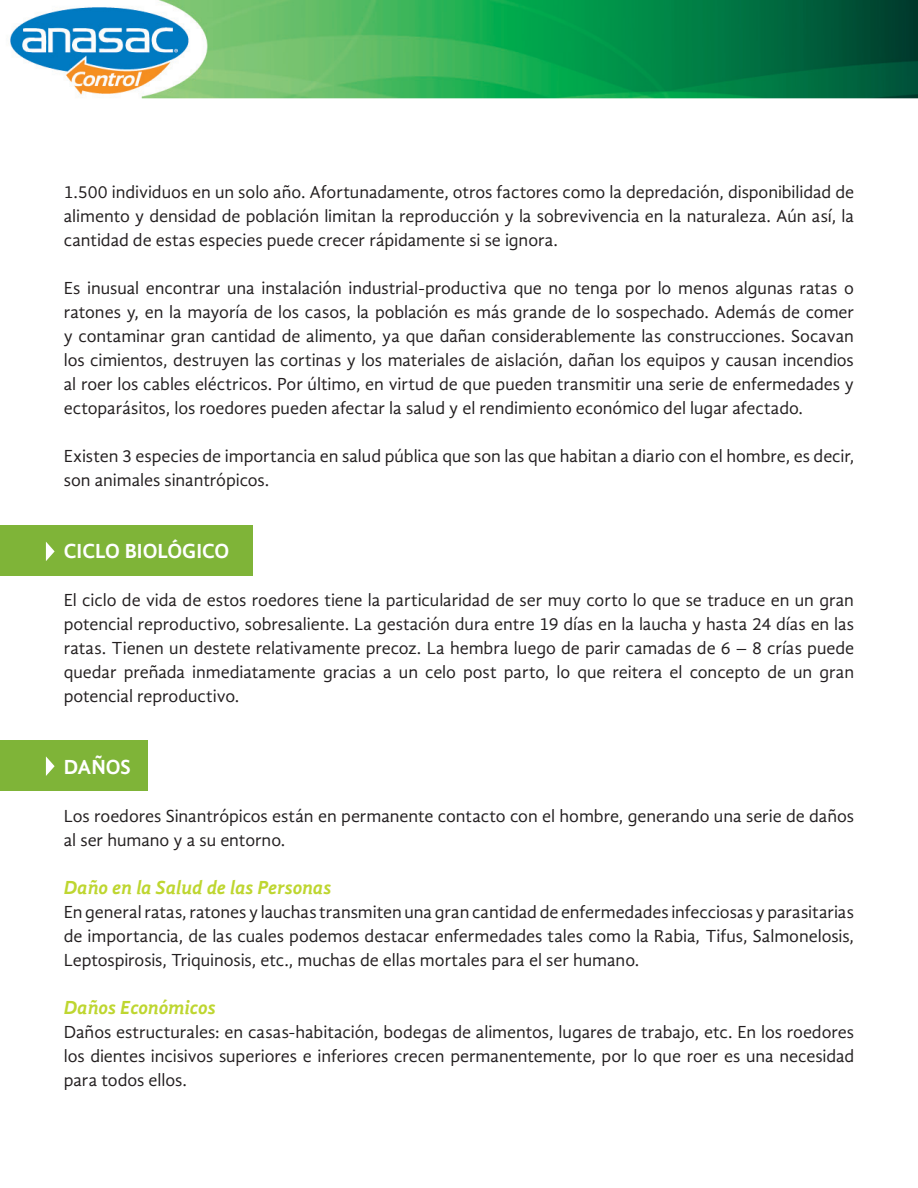
<style>
.page{position:relative;width:918px;height:1188px;background:#fff}
.page>*{position:absolute;margin:0;border:0;box-sizing:border-box;transform-origin:0 0}
.t1{font:700 21px "Gandhi Sans";color:#fff}
.t2{font:italic 700 19.5px "Gandhi Sans";color:#bed630}
.t3{font:18px/24px "Gandhi Sans";letter-spacing:-.005em;color:#231f20;text-align:justify}
</style>
<div class="page">
<img style="left:10px;top:0;width:908px;height:99px">
<div style="left:0;top:741px;width:148px;height:50px;background:#7fb438"></div>
<svg style="left:46px;top:756px;width:9px;height:20px"></svg>
<div style="left:0;top:526px;width:253px;height:50px;background:#7fb438"></div>
<svg style="left:46px;top:542px;width:9px;height:19px"></svg>
<p class="t3" style="left:64px;top:180px;width:792px">1.500 individuos en un solo año. Afortunadamente, otros factores como la depredación, disponibilidad de alimento y densidad de población limitan la reproducción y la sobrevivencia en la naturaleza. Aún así, la cantidad de estas especies puede crecer rápidamente si se ignora.</p>
<p class="t3" style="left:64px;top:276px;width:792px">Es inusual encontrar una instalación industrial-productiva que no tenga por lo menos algunas ratas o ratones y, en la mayoría de los casos, la población es más grande de lo sospechado. Además de comer y contaminar gran cantidad de alimento, ya que dañan considerablemente las construcciones. Socavan los cimientos, destruyen las cortinas y los materiales de aislación, dañan los equipos y causan incendios al roer los cables eléctricos. Por último, en virtud de que pueden transmitir una serie de enfermedades y ectoparásitos, los roedores pueden afectar la salud y el rendimiento económico del lugar afectado.</p>
<p class="t3" style="left:64px;top:444px;width:792px">Existen 3 especies de importancia en salud pública que son las que habitan a diario con el hombre, es decir, son animales sinantrópicos.</p>
<p class="t1" style="left:64px;top:539px;width:167px">CICLO BIOLÓGICO</p>
<p class="t3" style="left:64px;top:588px;width:792px">El ciclo de vida de estos roedores tiene la particularidad de ser muy corto lo que se traduce en un gran potencial reproductivo, sobresaliente. La gestación dura entre 19 días en la laucha y hasta 24 días en las ratas. Tienen un destete relativamente precoz. La hembra luego de parir camadas de 6 – 8 crías puede quedar preñada inmediatamente gracias a un celo post parto, lo que reitera el concepto de un gran potencial reproductivo.</p>
<p class="t1" style="left:64px;top:755px;width:69px">DAÑOS</p>
<p class="t3" style="left:64px;top:804px;width:792px">Los roedores Sinantrópicos están en permanente contacto con el hombre, generando una serie de daños al ser humano y a su entorno.</p>
<p class="t2" style="left:64px;top:876px;width:269px">Daño en la Salud de las Personas</p>
<p class="t3" style="left:64px;top:900px;width:792px">En general ratas, ratones y lauchas transmiten una gran cantidad de enfermedades infecciosas y parasitarias de importancia, de las cuales podemos destacar enfermedades tales como la Rabia, Tifus, Salmonelosis, Leptospirosis, Triquinosis, etc., muchas de ellas mortales para el ser humano.</p>
<p class="t2" style="left:64px;top:996px;width:153px">Daños Económicos</p>
<p class="t3" style="left:64px;top:1020px;width:792px">Daños estructurales: en casas-habitación, bodegas de alimentos, lugares de trabajo, etc. En los roedores los dientes incisivos superiores e inferiores crecen permanentemente, por lo que roer es una necesidad para todos ellos.</p>
</div>
